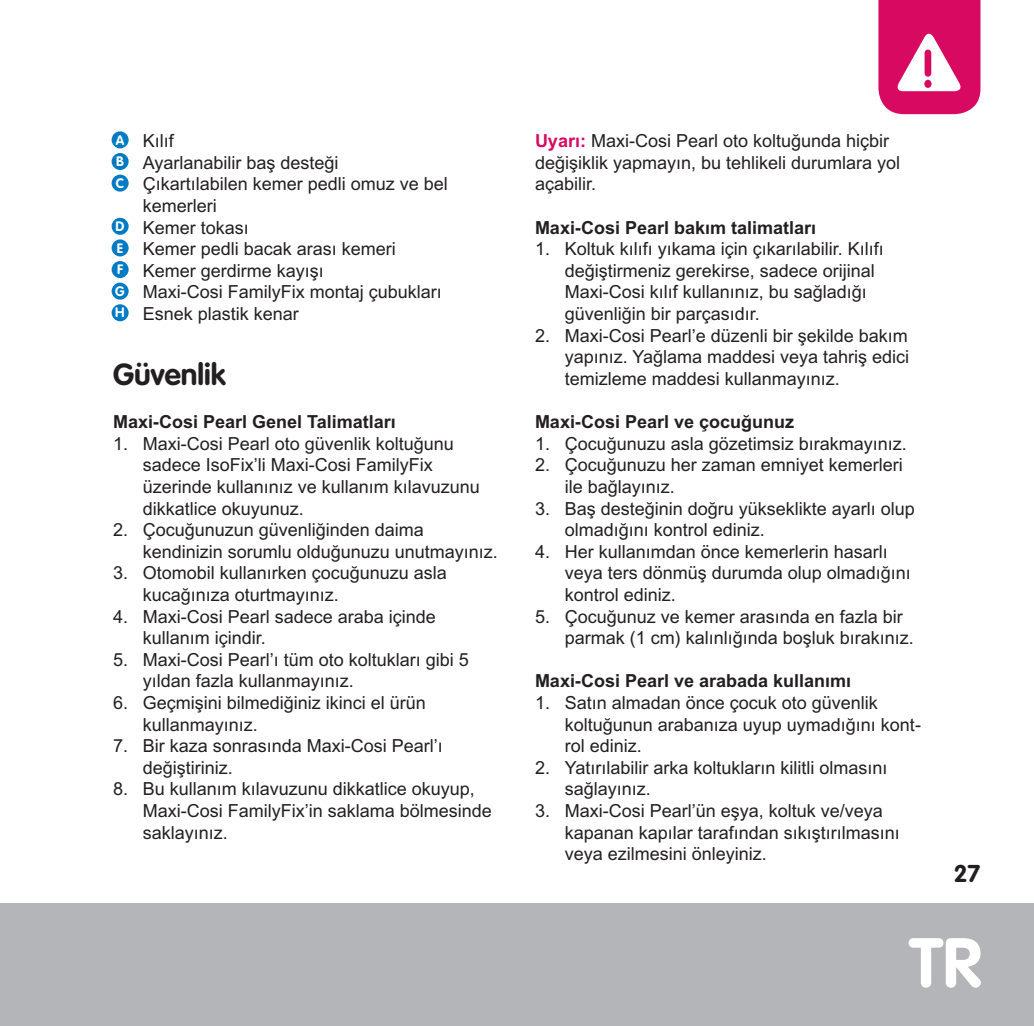
<style>
.page{position:relative;width:1034px;height:1026px;background:#fff}
.page>*{position:absolute;margin:0;border:0;box-sizing:border-box;transform-origin:0 0}
.t1{font:700 69px "VAG Rounded";color:#fff}
.t2{font:700 30px "VAG Rounded";color:#231f20}
.t3{font:700 24px "VAG Rounded";color:#231f20}
.t4{font:18px/21.6px "Arial Tur";color:#231f20}
.t5{font:700 18px "Arial Tur";color:#231f20}
.t6{font:700 13.5px/21.6px "VAG Rounded";color:#fff;text-align:justify}
.s1{font-weight:700;color:#d80961}
</style>
<div class="page">
<div style="left:0;top:903px;width:1034px;height:122px;background:#b4b5b8"></div>
<svg style="left:878px;top:0;width:102px;height:114px"></svg>
<div style="left:924px;top:80px;width:8px;height:8px;background:#d80961;border-radius:50%"></div>
<div style="left:925px;top:50px;width:6px;height:27px;background:#d80961;border-radius:3px"></div>
<div style="left:112px;top:131px;width:17px;height:17px;background:#007ac2;border-radius:50%"></div>
<div style="left:112px;top:153px;width:17px;height:17px;background:#007ac2;border-radius:50%"></div>
<div style="left:112px;top:175px;width:17px;height:17px;background:#007ac2;border-radius:50%"></div>
<div style="left:112px;top:218px;width:17px;height:17px;background:#007ac2;border-radius:50%"></div>
<div style="left:112px;top:239px;width:17px;height:17px;background:#007ac2;border-radius:50%"></div>
<div style="left:112px;top:261px;width:17px;height:17px;background:#007ac2;border-radius:50%"></div>
<div style="left:112px;top:283px;width:17px;height:17px;background:#007ac2;border-radius:50%"></div>
<div style="left:112px;top:304px;width:17px;height:17px;background:#007ac2;border-radius:50%"></div>
<p class="t4" style="left:143px;top:130px;width:307px">Kılıf<br>Ayarlanabilir baş desteği<br>Çıkartılabilen kemer pedli omuz ve bel kemerleri<br>Kemer tokası<br>Kemer pedli bacak arası kemeri<br>Kemer gerdirme kayışı<br>Maxi-Cosi FamilyFix montaj çubukları<br>Esnek plastik kenar</p>
<p class="t2" style="left:113px;top:356px;width:114px">Güvenlik</p>
<p class="t5" style="left:113px;top:411px;width:284px">Maxi-Cosi Pearl Genel Talimatları</p>
<p class="t4" style="left:143px;top:432px;width:339px;text-indent:-30px">1. Maxi-Cosi Pearl oto güvenlik koltuğunu sadece IsoFix’li Maxi-Cosi FamilyFix üzerinde kullanınız ve kullanım kılavuzunu dikkatlice okuyunuz.</p>
<p class="t4" style="left:143px;top:519px;width:357px;text-indent:-30px">2. Çocuğunuzun güvenliğinden daima kendinizin sorumlu olduğunuzu unutmayınız.</p>
<p class="t4" style="left:143px;top:562px;width:306px;text-indent:-30px">3. Otomobil kullanırken çocuğunuzu asla kucağınıza oturtmayınız.</p>
<p class="t4" style="left:143px;top:605px;width:295px;text-indent:-30px">4. Maxi-Cosi Pearl sadece araba içinde kullanım içindir.</p>
<p class="t4" style="left:143px;top:648px;width:328px;text-indent:-30px">5. Maxi-Cosi Pearl’ı tüm oto koltukları gibi 5 yıldan fazla kullanmayınız.</p>
<p class="t4" style="left:143px;top:691px;width:285px;text-indent:-30px">6. Geçmişini bilmediğiniz ikinci el ürün kullanmayınız.</p>
<p class="t4" style="left:143px;top:735px;width:302px;text-indent:-30px">7. Bir kaza sonrasında Maxi-Cosi Pearl’ı değiştiriniz.</p>
<p class="t4" style="left:143px;top:778px;width:351px;text-indent:-30px">8. Bu kullanım kılavuzunu dikkatlice okuyup,<br>Maxi-Cosi FamilyFix’in saklama bölmesinde saklayınız.</p>
<p class="t6" style="left:116px;top:129px;width:10px">A B C</p>
<p class="t6" style="left:115px;top:215px;width:11px;text-align:left">D<br>E<br>F<br>G<br>H</p>
<p class="t4" style="left:535px;top:130px;width:367px"><span class="s1">Uyarı:</span> Maxi-Cosi Pearl oto koltuğunda hiçbir değişiklik yapmayın, bu tehlikeli durumlara yol açabilir.</p>
<p class="t5" style="left:535px;top:217px;width:283px">Maxi-Cosi Pearl bakım talimatları</p>
<p class="t4" style="left:565px;top:238px;width:321px;text-indent:-30px">1. Koltuk kılıfı yıkama için çıkarılabilir. Kılıfı değiştirmeniz gerekirse, sadece orijinal Maxi-Cosi kılıf kullanınız, bu sağladığı güvenliğin bir parçasıdır.</p>
<p class="t4" style="left:565px;top:324px;width:346px;text-align:justify;text-indent:-30px">2. Maxi-Cosi Pearl’e düzenli bir şekilde bakım yapınız. Yağlama maddesi veya tahriş edici temizleme maddesi kullanmayınız.</p>
<p class="t5" style="left:535px;top:411px;width:261px">Maxi-Cosi Pearl ve çocuğunuz</p>
<p class="t4" style="left:535px;top:432px;width:373px">1. Çocuğunuzu asla gözetimsiz bırakmayınız.</p>
<p class="t4" style="left:565px;top:454px;width:340px;text-indent:-30px">2. Çocuğunuzu her zaman emniyet kemerleri ile bağlayınız.</p>
<p class="t4" style="left:565px;top:497px;width:352px;text-indent:-30px">3. Baş desteğinin doğru yükseklikte ayarlı olup olmadığını kontrol ediniz.</p>
<p class="t4" style="left:565px;top:540px;width:348px;text-indent:-30px">4. Her kullanımdan önce kemerlerin hasarlı veya ters dönmüş durumda olup olmadığını kontrol ediniz.</p>
<p class="t4" style="left:565px;top:605px;width:351px;text-indent:-30px">5. Çocuğunuz ve kemer arasında en fazla bir parmak (1 cm) kalınlığında boşluk bırakınız.</p>
<p class="t5" style="left:535px;top:670px;width:318px">Maxi-Cosi Pearl ve arabada kullanımı</p>
<p class="t4" style="left:565px;top:691px;width:358px;text-indent:-30px">1. Satın almadan önce çocuk oto güvenlik koltuğunun arabanıza uyup uymadığını kont&shy;rol ediniz.</p>
<p class="t4" style="left:565px;top:756px;width:324px;text-indent:-30px">2. Yatırılabilir arka koltukların kilitli olmasını sağlayınız.</p>
<p class="t4" style="left:565px;top:799px;width:337px;text-indent:-30px">3. Maxi-Cosi Pearl’ün eşya, koltuk ve/veya kapanan kapılar tarafından sıkıştırılmasını veya ezilmesini önleyiniz.</p>
<p class="t3" style="left:954px;top:859px;width:28px">27</p>
<p class="t1" style="left:909px;top:922px;width:73px">TR</p>
</div>
